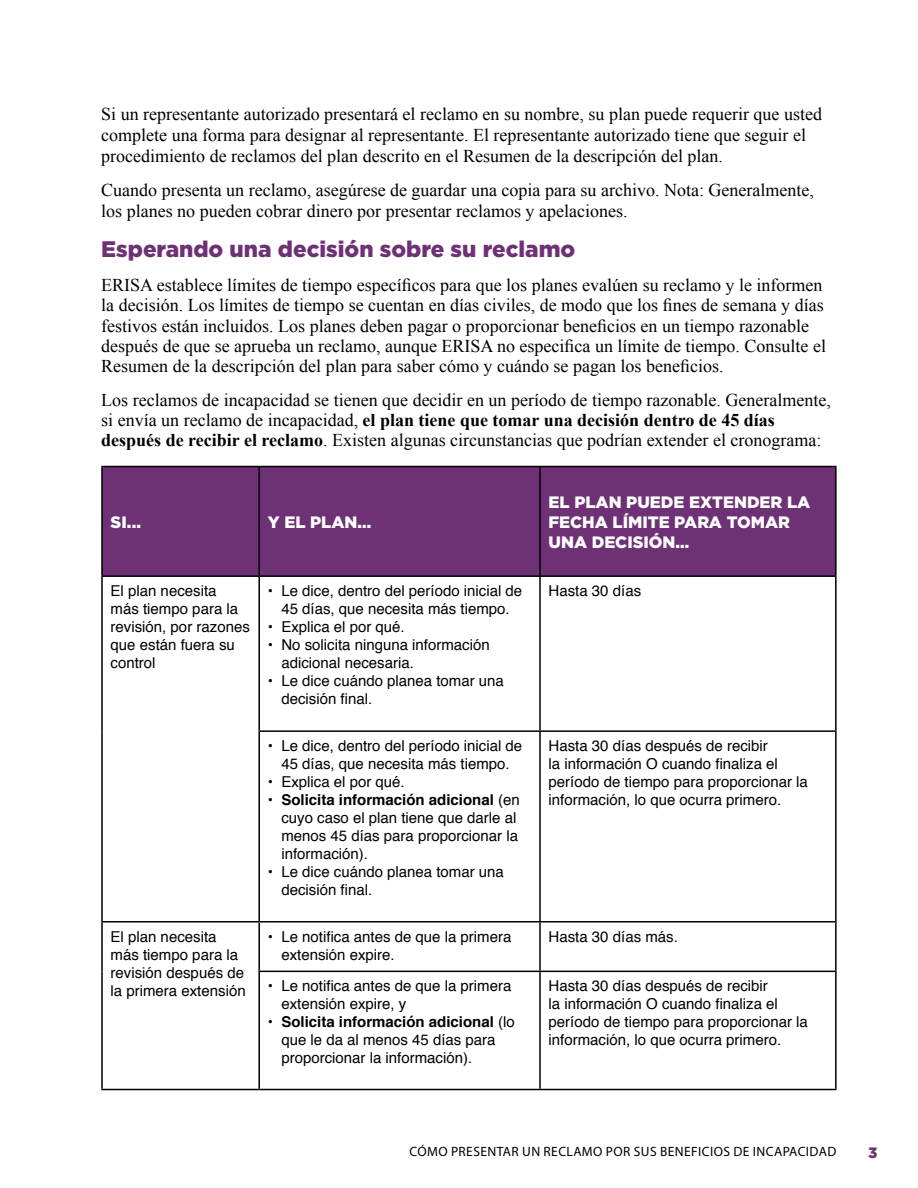
<style>
.page{position:relative;width:918px;height:1188px;background:#fff}
.page>*{position:absolute;margin:0;border:0;box-sizing:border-box;transform-origin:0 0}
.t1{font:900 22.5px "Gotham";color:#6e3175}
.t2{font:18px/20.2px "Times New Roman";color:#000}
.t3{font:900 16.5px/19.8px "Gotham";color:#fff}
.t4{font:15px/18px "Helvetica";color:#000}
.t5{font:900 15px "Gotham";color:#6e3175}
.t6{font:13.5px "Myriad Pro";letter-spacing:.03em;color:#000}
.s1{font-weight:700}
</style>
<div class="page">
<div style="left:103px;top:467px;width:732px;height:108px;background:#6e3175"></div>
<hr style="left:101px;top:466px;width:158px;height:1px;background:#000">
<hr style="left:101px;top:467px;width:2px;height:108px;background:#000">
<hr style="left:259px;top:466px;width:281px;height:1px;background:#000">
<hr style="left:258px;top:467px;width:2px;height:108px;background:#000">
<hr style="left:540px;top:466px;width:297px;height:1px;background:#000">
<hr style="left:539px;top:467px;width:2px;height:108px;background:#000">
<hr style="left:835px;top:467px;width:2px;height:108px;background:#000">
<hr style="left:101px;top:575px;width:158px;height:2px;background:#000">
<hr style="left:101px;top:577px;width:2px;height:154px;background:#000">
<hr style="left:259px;top:575px;width:281px;height:2px;background:#000">
<hr style="left:258px;top:577px;width:2px;height:153px;background:#000">
<hr style="left:540px;top:575px;width:297px;height:2px;background:#000">
<hr style="left:539px;top:577px;width:2px;height:153px;background:#000">
<hr style="left:835px;top:577px;width:2px;height:153px;background:#000">
<hr style="left:101px;top:731px;width:2px;height:190px;background:#000">
<hr style="left:258px;top:730px;width:282px;height:2px;background:#000">
<hr style="left:258px;top:732px;width:2px;height:189px;background:#000">
<hr style="left:540px;top:730px;width:297px;height:2px;background:#000">
<hr style="left:539px;top:732px;width:2px;height:189px;background:#000">
<hr style="left:835px;top:732px;width:2px;height:189px;background:#000">
<hr style="left:101px;top:921px;width:158px;height:2px;background:#000">
<hr style="left:101px;top:923px;width:2px;height:48px;background:#000">
<hr style="left:259px;top:921px;width:281px;height:2px;background:#000">
<hr style="left:258px;top:923px;width:2px;height:48px;background:#000">
<hr style="left:540px;top:921px;width:297px;height:2px;background:#000">
<hr style="left:539px;top:923px;width:2px;height:48px;background:#000">
<hr style="left:835px;top:923px;width:2px;height:48px;background:#000">
<hr style="left:101px;top:971px;width:2px;height:118px;background:#000">
<hr style="left:258px;top:971px;width:282px;height:1px;background:#000">
<hr style="left:258px;top:972px;width:2px;height:117px;background:#000">
<hr style="left:540px;top:971px;width:297px;height:1px;background:#000">
<hr style="left:539px;top:972px;width:2px;height:117px;background:#000">
<hr style="left:835px;top:972px;width:2px;height:117px;background:#000">
<hr style="left:101px;top:1089px;width:158px;height:1px;background:#000">
<hr style="left:259px;top:1089px;width:281px;height:1px;background:#000">
<hr style="left:540px;top:1089px;width:297px;height:1px;background:#000">
<p class="t2" style="left:101px;top:104px;width:722px;line-height:20.7px">Si un representante autorizado presentará el reclamo en su nombre, su plan puede requerir que usted complete una forma para designar al representante. El representante autorizado tiene que seguir el procedimiento de reclamos del plan descrito en el Resumen de la descripción del plan.</p>
<p class="t2" style="left:101px;top:179px;width:714px;line-height:20.7px">Cuando presenta un reclamo, asegúrese de guardar una copia para su archivo. Nota: Generalmente, los planes no pueden cobrar dinero por presentar reclamos y apelaciones.</p>
<h2 class="t1" style="left:101px;top:234px;width:476px">Esperando una decisión sobre su reclamo</h2>
<p class="t2" style="left:101px;top:275px;width:726px">ERISA establece límites de tiempo específicos para que los planes evalúen su reclamo y le informen la decisión. Los límites de tiempo se cuentan en días civiles, de modo que los fines de semana y días festivos están incluidos. Los planes deben pagar o proporcionar beneficios en un tiempo razonable después de que se aprueba un reclamo, aunque ERISA no especifica un límite de tiempo. Consulte el Resumen de la descripción del plan para saber cómo y cuándo se pagan los beneficios.</p>
<p class="t2" style="left:101px;top:389px;width:731px">Los reclamos de incapacidad se tienen que decidir en un período de tiempo razonable. Generalmente, si envía un reclamo de incapacidad, <span class="s1">el plan tiene que tomar una decisión dentro de 45 días después de recibir el reclamo</span>. Existen algunas circunstancias que podrían extender el cronograma:</p>
<p class="t3" style="left:111px;top:512px;width:32px">SI...</p>
<p class="t3" style="left:268px;top:512px;width:105px">Y EL PLAN…</p>
<p class="t4" style="left:111px;top:582px;width:141px">El plan necesita<br>más tiempo para la revisión, por razones que están fuera su control</p>
<p class="t4" style="left:268px;top:582px;width:256px;text-align:center">• Le dice, dentro del período inicial de<br>45 días, que necesita más tiempo.</p>
<p class="t4" style="left:268px;top:618px;width:138px">• Explica el por qué.</p>
<p class="t4" style="left:281px;top:636px;width:210px;text-indent:-14px">• No solicita ninguna información adicional necesaria.</p>
<p class="t4" style="left:281px;top:672px;width:224px;text-indent:-14px">• Le dice cuándo planea tomar una decisión final.</p>
<p class="t4" style="left:268px;top:737px;width:256px;text-align:center">• Le dice, dentro del período inicial de<br>45 días, que necesita más tiempo.</p>
<p class="t4" style="left:268px;top:773px;width:138px">• Explica el por qué.</p>
<p class="t4" style="left:281px;top:791px;width:240px;text-indent:-14px"><span class="s1">• Solicita información adicional</span> (en cuyo caso el plan tiene que darle al menos 45 días para proporcionar la información).</p>
<p class="t4" style="left:281px;top:863px;width:224px;text-indent:-14px">• Le dice cuándo planea tomar una decisión final.</p>
<p class="t3" style="left:549px;top:492px;width:263px">EL PLAN PUEDE EXTENDER LA<br>FECHA LÍMITE PARA TOMAR<br>UNA DECISIÓN…</p>
<p class="t4" style="left:549px;top:582px;width:94px">Hasta 30 días</p>
<p class="t4" style="left:549px;top:737px;width:261px">Hasta 30 días después de recibir<br>la información O cuando finaliza el período de tiempo para proporcionar la información, lo que ocurra primero.</p>
<p class="t4" style="left:111px;top:928px;width:137px">El plan necesita más tiempo para la revisión después de la primera extensión</p>
<p class="t4" style="left:281px;top:928px;width:232px;text-indent:-14px">• Le notifica antes de que la primera extensión expire.</p>
<p class="t4" style="left:549px;top:928px;width:131px">Hasta 30 días más.</p>
<p class="t4" style="left:281px;top:977px;width:232px;text-indent:-14px">• Le notifica antes de que la primera extensión expire, y</p>
<p class="t4" style="left:281px;top:1013px;width:235px;text-indent:-14px"><span class="s1">• Solicita información adicional</span> (lo que le da al menos 45 días para proporcionar la información).</p>
<p class="t4" style="left:549px;top:977px;width:261px">Hasta 30 días después de recibir<br>la información O cuando finaliza el período de tiempo para proporcionar la información, lo que ocurra primero.</p>
<p class="t6" style="left:409px;top:1143px;width:429px">CÓMO PRESENTAR UN RECLAMO POR SUS BENEFICIOS DE INCAPACIDAD</p>
<p class="t5" style="left:868px;top:1142px;width:11px">3</p>
</div>
